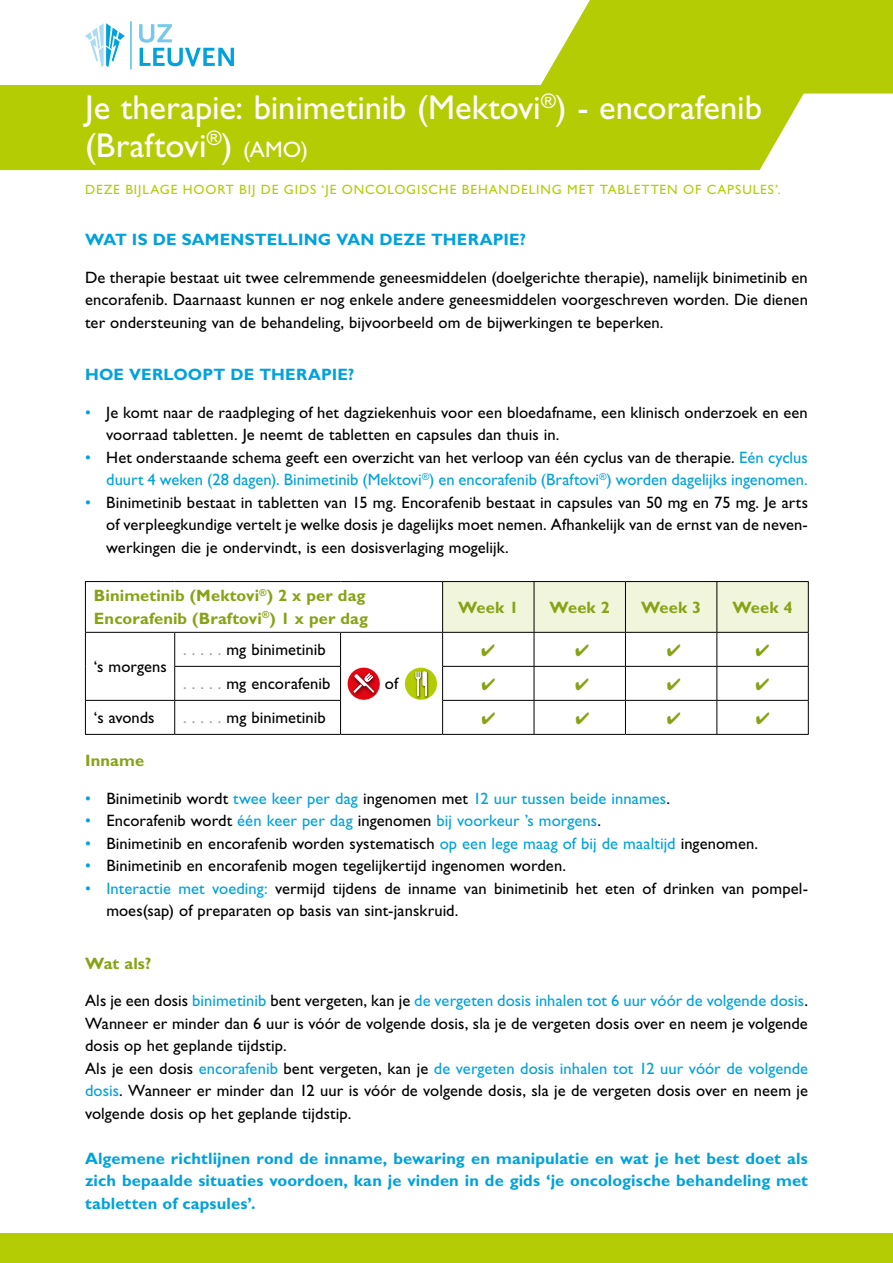
<style>
.page{position:relative;width:893px;height:1263px;background:#fff}
.page>*{position:absolute;margin:0;border:0;box-sizing:border-box;transform-origin:0 0}
.t1{font:34.5px/37.5px "Gill Sans Std";letter-spacing:-.005em;color:#fff}
.t2{font:16.5px/22.5px "Gill Sans Std";letter-spacing:.005em;color:#000}
.t3{font:16.5px/22.5px "Gill Sans Std";letter-spacing:.005em;color:#00a2dc;text-align:right}
.t4{font:700 16.5px/22.5px "Gill Sans Std";letter-spacing:.01em;color:#00a2dc;text-align:justify}
.t5{font:700 16.5px/22.5px "Gill Sans Std";letter-spacing:.01em;color:#86a315}
.t6{font:13.5px "Gill Sans Std";letter-spacing:.065em;color:#b4cc04}
.s1{font-size:22.5px}
.s2{color:#00a2dc}
.s3{color:#000}
.s4{color:#9d9d9c}
</style>
<div class="page">
<div style="left:0;top:85px;width:804px;height:85px;background:#b4cc04"></div>
<svg style="left:536px;top:0;width:357px;height:94px;background:#b9cf16"></svg>
<div style="left:0;top:1233px;width:893px;height:30px;background:#b4cc04"></div>
<hr style="left:130px;top:21px;width:1px;height:48px;background:#00a2dc">
<svg style="left:139px;top:24px;width:95px;height:42px"></svg>
<svg style="left:85px;top:23px;width:40px;height:44px"></svg>
<div style="left:443px;top:582px;width:365px;height:50px;background:#f1f5db"></div>
<hr style="left:85px;top:581px;width:90px;height:1px;background:#000">
<hr style="left:85px;top:582px;width:1px;height:50px;background:#000">
<hr style="left:175px;top:581px;width:166px;height:1px;background:#000">
<hr style="left:341px;top:581px;width:102px;height:1px;background:#000">
<hr style="left:443px;top:581px;width:91px;height:1px;background:#000">
<hr style="left:442px;top:582px;width:1px;height:50px;background:#000">
<hr style="left:534px;top:581px;width:91px;height:1px;background:#000">
<hr style="left:534px;top:582px;width:1px;height:50px;background:#000">
<hr style="left:625px;top:581px;width:92px;height:1px;background:#000">
<hr style="left:625px;top:582px;width:1px;height:50px;background:#000">
<hr style="left:717px;top:581px;width:92px;height:1px;background:#000">
<hr style="left:716px;top:582px;width:1px;height:50px;background:#000">
<hr style="left:808px;top:582px;width:1px;height:50px;background:#000">
<hr style="left:85px;top:632px;width:90px;height:1px;background:#000">
<hr style="left:85px;top:633px;width:1px;height:33px;background:#000">
<hr style="left:175px;top:632px;width:166px;height:1px;background:#000">
<hr style="left:174px;top:633px;width:1px;height:33px;background:#000">
<hr style="left:341px;top:632px;width:102px;height:1px;background:#000">
<hr style="left:340px;top:633px;width:1px;height:33px;background:#000">
<hr style="left:443px;top:632px;width:91px;height:1px;background:#000">
<hr style="left:442px;top:633px;width:1px;height:33px;background:#000">
<hr style="left:534px;top:632px;width:91px;height:1px;background:#000">
<hr style="left:534px;top:633px;width:1px;height:33px;background:#000">
<hr style="left:625px;top:632px;width:92px;height:1px;background:#000">
<hr style="left:625px;top:633px;width:1px;height:33px;background:#000">
<hr style="left:717px;top:632px;width:92px;height:1px;background:#000">
<hr style="left:716px;top:633px;width:1px;height:33px;background:#000">
<hr style="left:808px;top:633px;width:1px;height:33px;background:#000">
<hr style="left:85px;top:666px;width:1px;height:34px;background:#000">
<hr style="left:174px;top:666px;width:167px;height:1px;background:#000">
<hr style="left:174px;top:667px;width:1px;height:33px;background:#000">
<hr style="left:340px;top:667px;width:1px;height:33px;background:#000">
<hr style="left:442px;top:666px;width:92px;height:1px;background:#000">
<hr style="left:442px;top:667px;width:1px;height:33px;background:#000">
<hr style="left:534px;top:666px;width:91px;height:1px;background:#000">
<hr style="left:534px;top:667px;width:1px;height:33px;background:#000">
<hr style="left:625px;top:666px;width:92px;height:1px;background:#000">
<hr style="left:625px;top:667px;width:1px;height:33px;background:#000">
<hr style="left:717px;top:666px;width:92px;height:1px;background:#000">
<hr style="left:716px;top:667px;width:1px;height:33px;background:#000">
<hr style="left:808px;top:667px;width:1px;height:33px;background:#000">
<hr style="left:85px;top:700px;width:90px;height:1px;background:#000">
<hr style="left:85px;top:701px;width:1px;height:33px;background:#000">
<hr style="left:175px;top:700px;width:166px;height:1px;background:#000">
<hr style="left:174px;top:701px;width:1px;height:33px;background:#000">
<hr style="left:340px;top:701px;width:1px;height:33px;background:#000">
<hr style="left:442px;top:700px;width:92px;height:1px;background:#000">
<hr style="left:442px;top:701px;width:1px;height:33px;background:#000">
<hr style="left:534px;top:700px;width:91px;height:1px;background:#000">
<hr style="left:534px;top:701px;width:1px;height:33px;background:#000">
<hr style="left:625px;top:700px;width:92px;height:1px;background:#000">
<hr style="left:625px;top:701px;width:1px;height:33px;background:#000">
<hr style="left:717px;top:700px;width:92px;height:1px;background:#000">
<hr style="left:716px;top:701px;width:1px;height:33px;background:#000">
<hr style="left:808px;top:701px;width:1px;height:33px;background:#000">
<hr style="left:85px;top:734px;width:90px;height:1px;background:#000">
<hr style="left:175px;top:734px;width:166px;height:1px;background:#000">
<hr style="left:341px;top:734px;width:102px;height:1px;background:#000">
<hr style="left:443px;top:734px;width:91px;height:1px;background:#000">
<hr style="left:534px;top:734px;width:91px;height:1px;background:#000">
<hr style="left:625px;top:734px;width:92px;height:1px;background:#000">
<hr style="left:717px;top:734px;width:92px;height:1px;background:#000">
<div style="left:348px;top:668px;width:32px;height:32px;background:#e30613;border-radius:50%"></div>
<div style="left:351px;top:671px;width:28px;height:27px;background:#000;opacity:.75"></div>
<svg style="left:354px;top:673px;width:20px;height:19px"></svg>
<div style="left:405px;top:668px;width:32px;height:32px;background:#b4cc04;border-radius:50%"></div>
<div style="left:414px;top:671px;width:9px;height:28px;background:#000;opacity:.75"></div>
<div style="left:421px;top:670px;width:8px;height:29px;background:#000;opacity:.75"></div>
<svg style="left:415px;top:671px;width:12px;height:25px"></svg>
<h1 class="t1" style="left:85px;top:89px;width:678px">Je therapie: binimetinib (Mektovi<sup>®</sup>) - encorafenib (Braftovi<sup>®</sup>) <span class="s1">(AMO)</span></h1>
<p class="t6" style="left:85px;top:182px;width:697px">DEZE BIJLAGE HOORT BIJ DE GIDS ‘JE ONCOLOGISCHE BEHANDELING MET TABLETTEN OF CAPSULES’.</p>
<p class="t4" style="left:85px;top:228px;width:443px">WAT IS DE SAMENSTELLING VAN DEZE THERAPIE?</p>
<p class="t2" style="left:85px;top:266px;width:724px;text-align:justify">De therapie bestaat uit twee celremmende geneesmiddelen (doelgerichte therapie), namelijk binimetinib en encorafenib. Daarnaast kunnen er nog enkele andere geneesmiddelen voorgeschreven worden. Die dienen ter ondersteuning van de behandeling, bijvoorbeeld om de bijwerkingen te beperken.</p>
<p class="t4" style="left:85px;top:363px;width:271px">HOE VERLOOPT DE THERAPIE?</p>
<p class="t2" style="left:106px;top:401px;width:703px;text-indent:-21px"><span class="s2">•</span> Je komt naar de raadpleging of het dagziekenhuis voor een bloedafname, een klinisch onderzoek en een voorraad tabletten. Je neemt de tabletten en capsules dan thuis in.</p>
<p class="t3" style="left:85px;top:446px;width:724px">• <span class="s3">Het onderstaande schema geeft een overzicht van het verloop van één cyclus van de therapie.</span> Eén cyclus duurt 4 weken (28 dagen). Binimetinib (Mektovi<sup>®</sup>) en encorafenib (Braftovi<sup>®</sup>) worden dagelijks ingenomen.</p>
<p class="t2" style="left:106px;top:491px;width:703px;text-align:justify;text-indent:-21px"><span class="s2">•</span> Binimetinib bestaat in tabletten van 15 mg. Encorafenib bestaat in capsules van 50 mg en 75 mg. Je arts of verpleegkundige vertelt je welke dosis je dagelijks moet nemen. Afhankelijk van de ernst van de neven&shy;werkingen die je ondervindt, is een dosisverlaging mogelijk.</p>
<p class="t5" style="left:94px;top:584px;width:276px">Binimetinib (Mektovi<sup>®</sup>) 2 x per dag<br>Encorafenib (Braftovi<sup>®</sup>) 1 x per dag</p>
<p class="t5" style="left:458px;top:596px;width:62px">Week 1</p>
<p class="t5" style="left:550px;top:596px;width:62px">Week 2</p>
<p class="t5" style="left:641px;top:596px;width:62px">Week 3</p>
<p class="t5" style="left:732px;top:596px;width:62px">Week 4</p>
<p class="t2" style="left:94px;top:655px;width:75px">‘s morgens</p>
<p class="t2" style="left:183px;top:638px;width:144px"><span class="s4">. . . . .</span> mg binimetinib</p>
<p class="t2" style="left:183px;top:672px;width:149px"><span class="s4">. . . . .</span> mg encorafenib</p>
<p class="t2" style="left:385px;top:672px;width:15px">of</p>
<p class="t2" style="left:94px;top:706px;width:62px">‘s avonds</p>
<p class="t2" style="left:183px;top:706px;width:144px"><span class="s4">. . . . .</span> mg binimetinib</p>
<p class="t5" style="left:85px;top:749px;width:61px">Inname</p>
<p class="t3" style="left:85px;top:787px;width:586px">• <span class="s3">Binimetinib wordt</span> twee keer per dag <span class="s3">ingenomen met</span> 12 uur tussen beide innames<span class="s3">.</span></p>
<p class="t3" style="left:85px;top:809px;width:517px">• <span class="s3">Encorafenib wordt</span> één keer per dag <span class="s3">ingenomen</span> bij voorkeur ’s morgens<span class="s3">.</span></p>
<p class="t2" style="left:85px;top:832px;width:674px"><span class="s2">•</span> Binimetinib en encorafenib worden systematisch <span class="s2">op een lege maag of bij de maaltijd</span> ingenomen.</p>
<p class="t2" style="left:85px;top:855px;width:482px"><span class="s2">•</span> Binimetinib en encorafenib mogen tegelijkertijd ingenomen worden.</p>
<p class="t2" style="left:106px;top:877px;width:703px;text-indent:-21px"><span class="s2">• Interactie met voeding:</span> vermijd tijdens de inname van binimetinib het eten of drinken van pompel&shy;moes(sap) of preparaten op basis van sint-janskruid.</p>
<p class="t5" style="left:85px;top:952px;width:68px">Wat als?</p>
<p class="t2" style="left:85px;top:990px;width:724px">Als je een dosis <span class="s2">binimetinib</span> bent vergeten, kan je <span class="s2">de vergeten dosis inhalen tot 6 uur vóór de volgende dosis</span>.<br>Wanneer er minder dan 6 uur is vóór de volgende dosis, sla je de vergeten dosis over en neem je volgende dosis op het geplande tijdstip.<br>Als je een dosis <span class="s2">encorafenib</span> bent vergeten, kan je <span class="s2">de vergeten dosis inhalen tot 12 uur vóór de volgende dosis</span>. Wanneer er minder dan 12 uur is vóór de volgende dosis, sla je de vergeten dosis over en neem je volgende dosis op het geplande tijdstip.</p>
<p class="t4" style="left:85px;top:1147px;width:724px">Algemene richtlijnen rond de inname, bewaring en manipulatie en wat je het best doet als zich bepaalde situaties voordoen, kan je vinden in de gids ‘je oncologische behandeling met tabletten of capsules’.</p>
</div>
